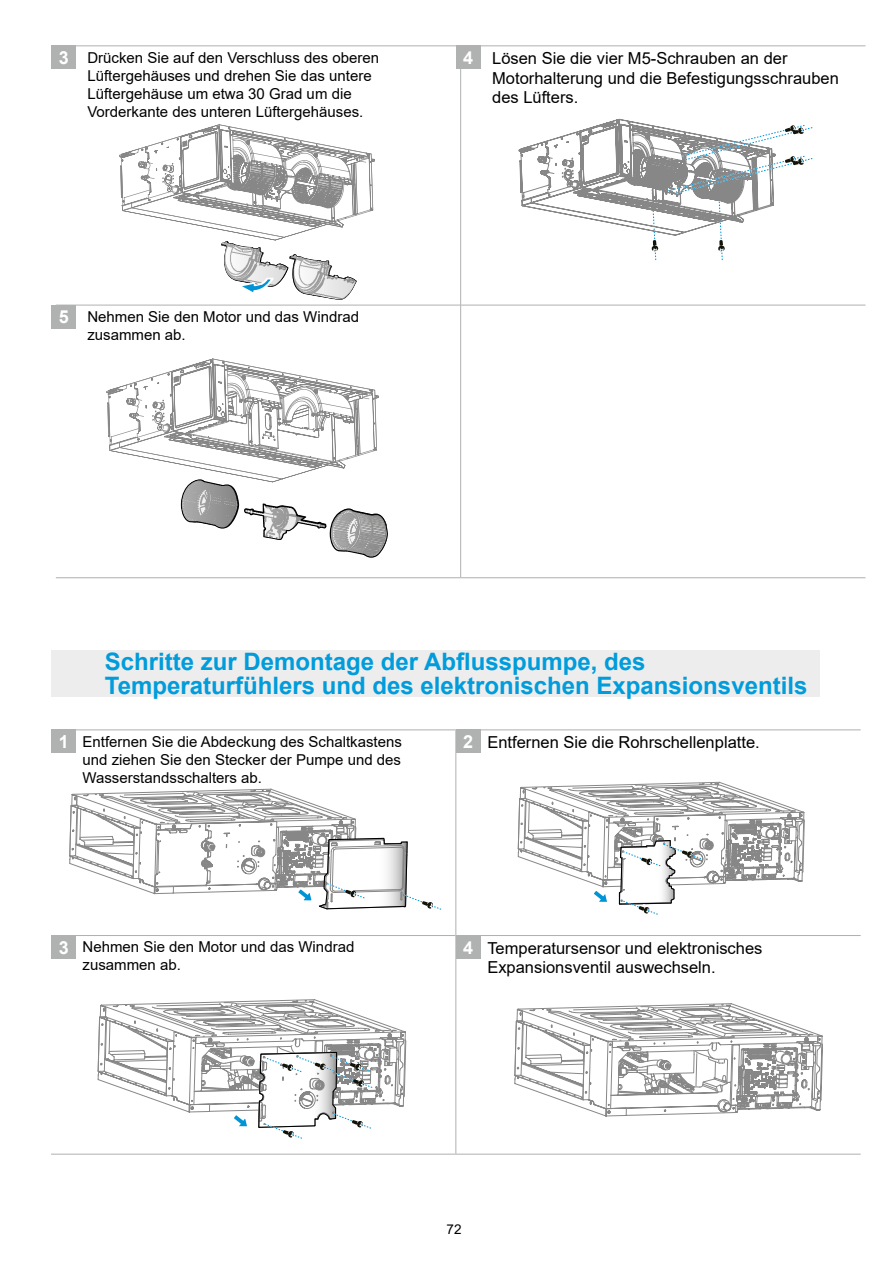
<style>
.page{position:relative;width:893px;height:1263px;background:#fff}
.page>*{position:absolute;margin:0;border:0;box-sizing:border-box;transform-origin:0 0}
.t1{font:700 24px/24px "Arial";color:#009cdb}
.t2{font:700 18px "Arial";color:#fff}
.t3{font:16.5px/19.8px "Arial";color:#000}
.t4{font:15px/18px "Arial";color:#000}
.t5{font:13.5px "Arial";color:#000}
</style>
<div class="page">
<hr style="left:51px;top:729px;width:405px;height:1px;background:#afb0b1">
<hr style="left:456px;top:729px;width:405px;height:1px;background:#afb0b1">
<hr style="left:455px;top:730px;width:1px;height:205px;background:#afb0b1">
<hr style="left:455px;top:935px;width:1px;height:219px;background:#afb0b1">
<hr style="left:51px;top:935px;width:404px;height:1px;background:#afb0b1">
<hr style="left:51px;top:1154px;width:405px;height:1px;background:#afb0b1">
<hr style="left:456px;top:935px;width:405px;height:1px;background:#afb0b1">
<hr style="left:456px;top:1154px;width:405px;height:1px;background:#afb0b1">
<hr style="left:56px;top:45px;width:405px;height:1px;background:#afb0b1">
<hr style="left:461px;top:45px;width:404px;height:1px;background:#afb0b1">
<hr style="left:460px;top:46px;width:1px;height:259px;background:#afb0b1">
<hr style="left:460px;top:305px;width:1px;height:272px;background:#afb0b1">
<hr style="left:56px;top:305px;width:404px;height:1px;background:#afb0b1">
<hr style="left:56px;top:577px;width:405px;height:1px;background:#afb0b1">
<hr style="left:461px;top:305px;width:404px;height:1px;background:#afb0b1">
<hr style="left:461px;top:577px;width:404px;height:1px;background:#afb0b1">
<div style="left:51px;top:45px;width:25px;height:24px;background:#b0b1b1"></div>
<div style="left:456px;top:45px;width:25px;height:24px;background:#b0b1b1"></div>
<div style="left:51px;top:305px;width:25px;height:24px;background:#b0b1b1"></div>
<svg style="left:119px;top:124px;width:256px;height:176px"></svg>
<img style="left:220px;top:243px;width:68px;height:44px">
<img style="left:324px;top:261px;width:32px;height:38px">
<svg style="left:518px;top:119px;width:295px;height:142px"></svg>
<svg style="left:106px;top:359px;width:282px;height:199px"></svg>
<div style="left:51px;top:650px;width:769px;height:47px;background:#ededed"></div>
<div style="left:51px;top:729px;width:25px;height:24px;background:#b0b1b1"></div>
<div style="left:456px;top:729px;width:25px;height:24px;background:#b0b1b1"></div>
<div style="left:51px;top:935px;width:25px;height:24px;background:#b0b1b1"></div>
<div style="left:456px;top:935px;width:24px;height:24px;background:#b0b1b1"></div>
<svg style="left:517px;top:781px;width:288px;height:134px"></svg>
<svg style="left:69px;top:788px;width:373px;height:122px"></svg>
<svg style="left:97px;top:999px;width:309px;height:156px"></svg>
<svg style="left:514px;top:1003px;width:309px;height:114px"></svg>
<p class="t2" style="left:59px;top:45px;width:12px">3</p>
<p class="t2" style="left:463px;top:45px;width:12px">4</p>
<p class="t4" style="left:87px;top:48px;width:293px">Drücken Sie auf den Verschluss des oberen Lüftergehäuses und drehen Sie das untere Lüftergehäuse um etwa 30 Grad um die Vorderkante des unteren Lüftergehäuses.</p>
<p class="t3" style="left:492px;top:48px;width:348px">Lösen Sie die vier M5-Schrauben an der<br>Motorhalterung und die Befestigungsschrauben des Lüfters.</p>
<p class="t2" style="left:59px;top:304px;width:12px">5</p>
<p class="t4" style="left:87px;top:308px;width:273px">Nehmen Sie den Motor und das Windrad zusammen ab.</p>
<h1 class="t1" style="left:105px;top:650px;width:704px">Schritte zur Demontage der Abflusspumpe, des<br>Temperaturfühlers und des elektronischen Expansionsventils</h1>
<p class="t2" style="left:59px;top:729px;width:12px">1</p>
<p class="t2" style="left:463px;top:729px;width:12px">2</p>
<p class="t4" style="left:83px;top:732px;width:321px;text-align:justify">Entfernen Sie die Abdeckung des Schaltkastens und ziehen Sie den Stecker der Pumpe und des Wasserstandsschalters ab.</p>
<p class="t3" style="left:487px;top:732px;width:274px">Entfernen Sie die Rohrschellenplatte.</p>
<p class="t2" style="left:59px;top:935px;width:12px">3</p>
<p class="t2" style="left:463px;top:935px;width:12px">4</p>
<p class="t4" style="left:83px;top:938px;width:273px">Nehmen Sie den Motor und das Windrad zusammen ab.</p>
<p class="t3" style="left:487px;top:938px;width:277px">Temperatursensor und elektronisches<br>Expansionsventil auswechseln.</p>
<p class="t5" style="left:447px;top:1220px;width:17px">72</p>
</div>
